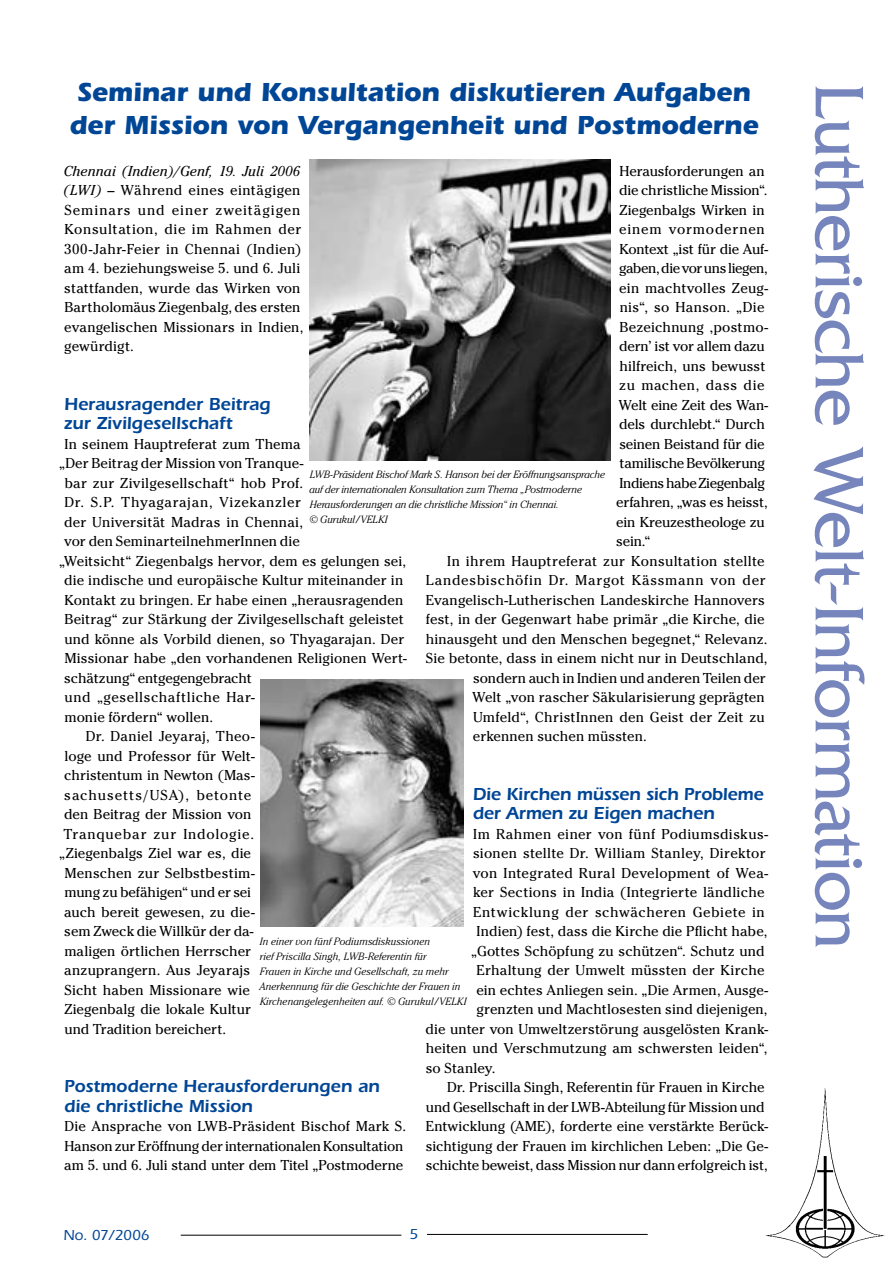
<style>
.page{position:relative;width:893px;height:1263px;background:#fff}
.page>*{position:absolute;margin:0;border:0;box-sizing:border-box;transform-origin:0 0}
.t1{font:72px "Friz Quadrata";letter-spacing:-.02em;color:#7685bc}
.t2{font:700 27px "Itc Eras";letter-spacing:-.005em;color:#004696}
.t3{font:600 18px/19.5px "Itc Eras";letter-spacing:-.005em;color:#004696}
.t4{font:500 15px "Itc Eras";color:#004696}
.t5{font:14.25px/19.5px "Cheltenham";letter-spacing:.005em;color:#000}
.t6{font:14.25px "Cheltenham";letter-spacing:-.015em;color:#000}
.t7{font:14.25px "Cheltenham";letter-spacing:.045em;color:#000}
.t8{font:14.25px "Cheltenham";letter-spacing:-.03em;color:#000}
.t9{font:14.25px "Cheltenham";letter-spacing:.035em;color:#000}
.t10{font:14.25px "Cheltenham";letter-spacing:.055em;color:#000}
.t11{font:14.25px "Cheltenham";letter-spacing:.03em;color:#000}
.t12{font:14.25px "Cheltenham";letter-spacing:.04em;color:#000}
.t13{font:14.25px "Cheltenham";letter-spacing:.06em;color:#000}
.t14{font:italic 300 10.5px/15px "Cheltenham";color:#000}
.s1{font-style:italic}
</style>
<div class="page">
<img style="left:765px;top:1088px;width:120px;height:170px">
<hr style="left:181px;top:1235px;width:220px;height:1px;background:#000">
<hr style="left:427px;top:1234px;width:221px;height:1px;background:#000">
<img style="left:310px;top:159px;width:300px;height:301px">
<img style="left:260px;top:680px;width:203px;height:246px">
<h2 class="t2" style="left:77px;top:76px;width:675px">Seminar und Konsultation diskutieren Aufgaben</h2>
<h1 class="t1" style="left:879px;top:83px;width:868px;rotate:90deg">Lutherische Welt-Information</h1>
<h2 class="t2" style="left:69px;top:109px;width:691px">der Mission von Vergangenheit und Postmoderne</h2>
<p class="t5" style="left:64px;top:161px;width:241px"><span class="s1">Chennai (Indien)/Genf, 19. Juli 2006 (LWI)</span> – Während eines eintägigen<br>Seminars und einer zweitägigen<br>Konsultation, die im Rahmen der<br>300-Jahr-Feier in Chennai (Indien) am 4. beziehungsweise 5. und 6. Juli stattfanden, wurde das Wirken von<br>Bartholomäus Ziegenbalg, des ersten evangelischen Missionars in Indien, gewürdigt.</p>
<p class="t5" style="left:619px;top:161px;width:147px">Herausforderungen an</p>
<p class="t6" style="left:619px;top:182px;width:150px">die christliche Mission“.</p>
<p class="t5" style="left:619px;top:200px;width:147px">Ziegenbalgs Wirken in</p>
<p class="t10" style="left:619px;top:221px;width:147px">einem vormodernen</p>
<p class="t6" style="left:619px;top:240px;width:150px">Kontext „ist für die Auf-</p>
<p class="t8" style="left:619px;top:260px;width:150px">gaben, die vor uns liegen,</p>
<p class="t5" style="left:619px;top:278px;width:150px">ein machtvolles Zeug-</p>
<p class="t5" style="left:620px;top:297px;width:146px">nis“, so Hanson. „Die</p>
<p class="t5" style="left:619px;top:317px;width:150px">Bezeichnung ‚postmo-</p>
<p class="t6" style="left:619px;top:338px;width:147px">dern’ ist vor allem dazu</p>
<p class="t5" style="left:619px;top:356px;width:148px">hilfreich, uns bewusst</p>
<p class="t9" style="left:619px;top:377px;width:147px">zu machen, dass die</p>
<p class="t5" style="left:619px;top:395px;width:151px">Welt eine Zeit des Wan-</p>
<p class="t5" style="left:619px;top:414px;width:147px">dels durchlebt.“ Durch</p>
<p class="t6" style="left:619px;top:435px;width:147px">seinen Beistand für die</p>
<p class="t6" style="left:619px;top:455px;width:147px">tamilische Bevölkerung</p>
<p class="t8" style="left:619px;top:474px;width:147px">Indiens habe Ziegenbalg</p>
<p class="t5" style="left:616px;top:492px;width:153px">erfahren, „was es heisst,</p>
<p class="t5" style="left:616px;top:512px;width:150px">ein Kreuzestheologe zu</p>
<p class="t5" style="left:616px;top:531px;width:36px">sein.“</p>
<p class="t5" style="left:447px;top:551px;width:319px">In ihrem Hauptreferat zur Konsultation stellte</p>
<p class="t7" style="left:426px;top:572px;width:341px">Landesbischöfin Dr. Margot Kässmann von der</p>
<p class="t5" style="left:426px;top:590px;width:340px">Evangelisch-Lutherischen Landeskirche Hannovers</p>
<p class="t5" style="left:426px;top:609px;width:340px">fest, in der Gegenwart habe primär „die Kirche, die</p>
<p class="t5" style="left:426px;top:629px;width:343px">hinausgeht und den Menschen begegnet,“ Relevanz.</p>
<p class="t5" style="left:426px;top:648px;width:343px">Sie betonte, dass in einem nicht nur in Deutschland,</p>
<p class="t5" style="left:473px;top:668px;width:294px">sondern auch in Indien und anderen Teilen der</p>
<p class="t5" style="left:473px;top:687px;width:294px">Welt „von rascher Säkularisierung geprägten</p>
<p class="t5" style="left:473px;top:707px;width:293px">Umfeld“, ChristInnen den Geist der Zeit zu</p>
<p class="t5" style="left:473px;top:726px;width:175px">erkennen suchen müssten.</p>
<p class="t3" style="left:64px;top:394px;width:209px">Herausragender Beitrag zur Zivilgesellschaft</p>
<p class="t5" style="left:65px;top:434px;width:237px">In seinem Hauptreferat zum Thema</p>
<p class="t5" style="left:59px;top:453px;width:246px">„Der Beitrag der Mission von Tranque-</p>
<p class="t5" style="left:64px;top:473px;width:240px">bar zur Zivilgesellschaft“ hob Prof.</p>
<p class="t7" style="left:65px;top:494px;width:238px">Dr. S.P. Thyagarajan, Vizekanzler</p>
<p class="t5" style="left:64px;top:512px;width:240px">der Universität Madras in Chennai,</p>
<p class="t5" style="left:64px;top:531px;width:237px">vor den SeminarteilnehmerInnen die</p>
<p class="t5" style="left:59px;top:551px;width:349px">„Weitsicht“ Ziegenbalgs hervor, dem es gelungen sei,</p>
<p class="t5" style="left:64px;top:570px;width:341px">die indische und europäische Kultur miteinander in</p>
<p class="t5" style="left:64px;top:590px;width:340px">Kontakt zu bringen. Er habe einen „herausragenden</p>
<p class="t5" style="left:64px;top:609px;width:341px">Beitrag“ zur Stärkung der Zivilgesellschaft geleistet</p>
<p class="t5" style="left:65px;top:629px;width:341px">und könne als Vorbild dienen, so Thyagarajan. Der</p>
<p class="t5" style="left:64px;top:648px;width:344px">Missionar habe „den vorhandenen Religionen Wert-</p>
<p class="t5" style="left:64px;top:668px;width:189px">schätzung“ entgegengebracht</p>
<p class="t9" style="left:65px;top:689px;width:192px">und „gesellschaftliche Har-</p>
<p class="t5" style="left:64px;top:707px;width:150px">monie fördern“ wollen.</p>
<p class="t5" style="left:86px;top:726px;width:170px">Dr. Daniel Jeyaraj, Theo-</p>
<p class="t5" style="left:64px;top:746px;width:192px">loge und Professor für Welt-</p>
<p class="t5" style="left:64px;top:765px;width:192px">christentum in Newton (Mas-</p>
<p class="t13" style="left:64px;top:786px;width:188px">sachusetts/USA), betonte</p>
<p class="t5" style="left:64px;top:804px;width:189px">den Beitrag der Mission von</p>
<p class="t10" style="left:64px;top:825px;width:192px">Tranquebar zur Indologie.</p>
<p class="t5" style="left:59px;top:843px;width:193px">„Ziegenbalgs Ziel war es, die</p>
<p class="t5" style="left:64px;top:863px;width:192px">Menschen zur Selbstbestim-</p>
<p class="t5" style="left:64px;top:882px;width:188px">mung zu befähigen“ und er sei</p>
<p class="t5" style="left:64px;top:902px;width:192px">auch bereit gewesen, zu die-</p>
<p class="t5" style="left:64px;top:921px;width:191px">sem Zweck die Willkür der da-</p>
<p class="t5" style="left:64px;top:941px;width:188px">maligen örtlichen Herrscher</p>
<p class="t5" style="left:64px;top:960px;width:188px">anzuprangern. Aus Jeyarajs</p>
<p class="t5" style="left:65px;top:980px;width:187px">Sicht haben Missionare wie</p>
<p class="t5" style="left:64px;top:999px;width:188px">Ziegenbalg die lokale Kultur</p>
<p class="t5" style="left:65px;top:1019px;width:163px">und Tradition bereichert.</p>
<p class="t14" style="left:309px;top:467px;width:297px">LWB-Präsident Bischof Mark S. Hanson bei der Eröffnungsansprache auf der internationalen Konsultation zum Thema „Postmoderne Herausforderungen an die christliche Mission“ in Chennai.<br>© Gurukul/VELKI</p>
<p class="t3" style="left:473px;top:784px;width:292px">Die Kirchen müssen sich Probleme der Armen zu Eigen machen</p>
<p class="t11" style="left:473px;top:825px;width:296px">Im Rahmen einer von fünf Podiumsdiskus-</p>
<p class="t5" style="left:473px;top:843px;width:294px">sionen stellte Dr. William Stanley, Direktor</p>
<p class="t5" style="left:473px;top:863px;width:297px">von Integrated Rural Development of Wea-</p>
<p class="t5" style="left:473px;top:882px;width:293px">ker Sections in India (Integrierte ländliche</p>
<p class="t12" style="left:473px;top:903px;width:293px">Entwicklung der schwächeren Gebiete in</p>
<p class="t5" style="left:477px;top:921px;width:292px">Indien) fest, dass die Kirche die Pflicht habe,</p>
<p class="t5" style="left:471px;top:941px;width:295px">„Gottes Schöpfung zu schützen“. Schutz und</p>
<p class="t5" style="left:477px;top:960px;width:289px">Erhaltung der Umwelt müssten der Kirche</p>
<p class="t5" style="left:476px;top:980px;width:293px">ein echtes Anliegen sein. „Die Armen, Ausge-</p>
<p class="t5" style="left:476px;top:999px;width:293px">grenzten und Machtlosesten sind diejenigen,</p>
<p class="t5" style="left:426px;top:1019px;width:344px">die unter von Umweltzerstörung ausgelösten Krank-</p>
<p class="t5" style="left:426px;top:1038px;width:343px">heiten und Verschmutzung am schwersten leiden“,</p>
<p class="t5" style="left:426px;top:1058px;width:71px">so Stanley.</p>
<p class="t5" style="left:447px;top:1077px;width:319px">Dr. Priscilla Singh, Referentin für Frauen in Kirche</p>
<p class="t5" style="left:426px;top:1097px;width:340px">und Gesellschaft in der LWB-Abteilung für Mission und</p>
<p class="t5" style="left:426px;top:1116px;width:344px">Entwicklung (AME), forderte eine verstärkte Berück-</p>
<p class="t5" style="left:426px;top:1136px;width:344px">sichtigung der Frauen im kirchlichen Leben: „Die Ge-</p>
<p class="t6" style="left:426px;top:1157px;width:343px">schichte beweist, dass Mission nur dann erfolgreich ist,</p>
<p class="t14" style="left:259px;top:934px;width:209px">In einer von fünf Podiumsdiskussionen<br>rief Priscilla Singh, LWB-Referentin für<br>Frauen in Kirche und Gesellschaft, zu mehr Anerkennung für die Geschichte der Frauen in Kirchenangelegenheiten auf. © Gurukul/VELKI</p>
<p class="t3" style="left:64px;top:1076px;width:317px">Postmoderne Herausforderungen an die christliche Mission</p>
<p class="t5" style="left:64px;top:1116px;width:343px">Die Ansprache von LWB-Präsident Bischof Mark S.<br>Hanson zur Eröffnung der internationalen Konsultation am 5. und 6. Juli stand unter dem Titel „Postmoderne</p>
<p class="t4" style="left:63px;top:1227px;width:88px">No. 07/2006</p>
</div>
